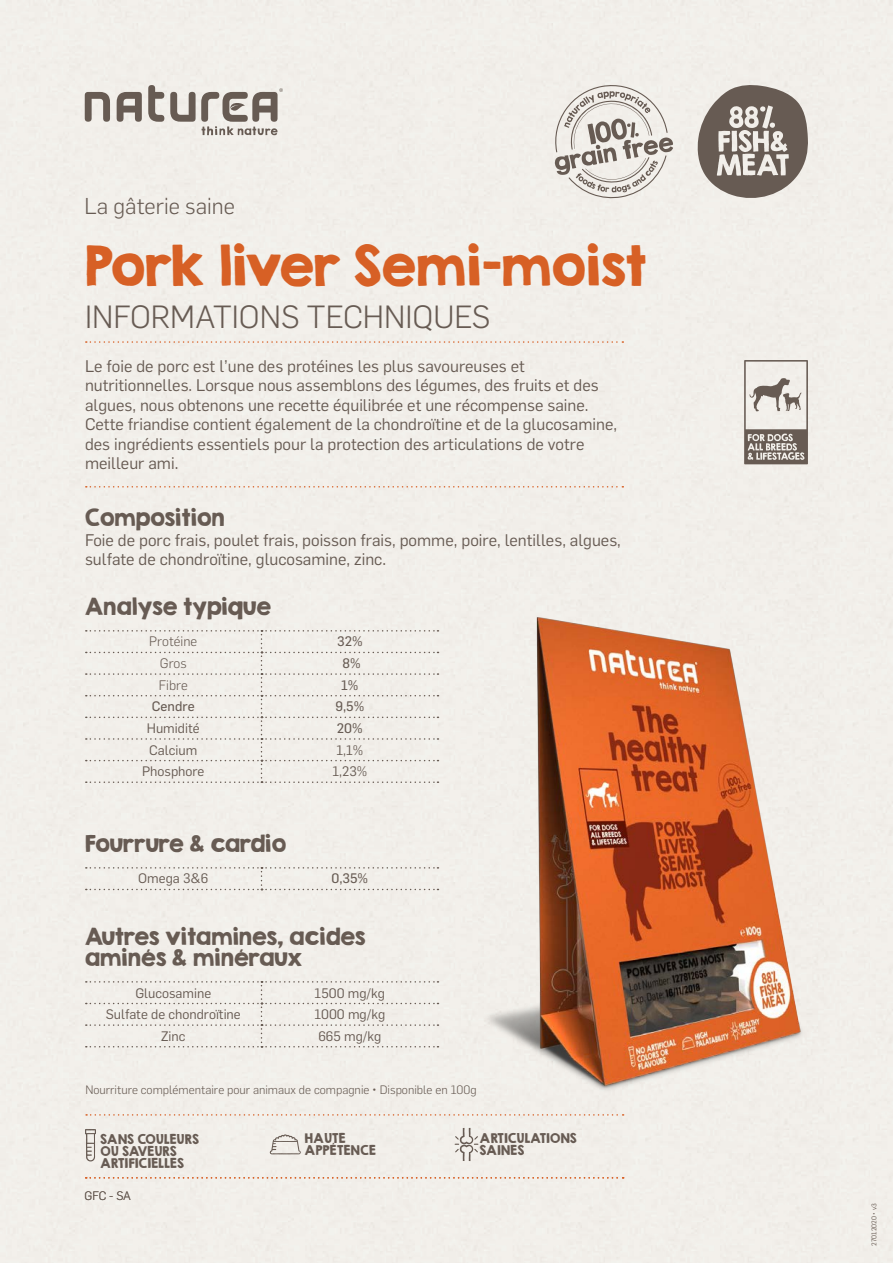
<style>
.page{position:relative;width:893px;height:1263px;background:#f2efea}
.page>*{position:absolute;margin:0;border:0;box-sizing:border-box;transform-origin:0 0}
.t1{font:49.5px "KG Second Chances Solid";color:#d76025}
.t2{font:300 31.5px "Flama Basic";color:#675b53}
.t3{font:300 22.5px "Flama Basic";color:#675b53}
.t4{font:21px/21px "KG Second Chances Solid";color:#675b53}
.t5{font:16.5px/19.5px "Flama Basic";color:#675b53}
.t6{font:13.5px "Flama Basic";color:#675b53}
.t7{font:13.5px "Flama Basic Basic";color:#675b53}
.t8{font:300 13.5px "Flama Basic";color:#675b53}
.t9{font:300 12px "Flama Basic";color:#675b53}
.t10{font:12px/12px "KG Second Chances Solid";letter-spacing:.02em;color:#675b53}
.t11{font:6.75px "Flama Basic";color:#675b53}
</style>
<div class="page">
<svg style="left:697px;top:84px;width:111px;height:119px"></svg>
<svg style="left:85px;top:92px;width:25px;height:30px"></svg>
<svg style="left:117px;top:92px;width:25px;height:30px"></svg>
<svg style="left:148px;top:85px;width:16px;height:37px"></svg>
<svg style="left:170px;top:88px;width:113px;height:47px"></svg>
<svg style="left:553px;top:83px;width:120px;height:116px"></svg>
<svg style="left:744px;top:360px;width:64px;height:104px"></svg>
<svg style="left:86px;top:1177px;width:538px;height:1px"></svg>
<svg style="left:86px;top:341px;width:537px;height:2px"></svg>
<svg style="left:86px;top:486px;width:537px;height:2px"></svg>
<svg style="left:86px;top:1114px;width:330px;height:2px"></svg>
<div style="left:86px;top:630px;width:330px;height:153px;background:#f1efea"></div>
<svg style="left:86px;top:867px;width:330px;height:23px"></svg>
<div style="left:86px;top:981px;width:330px;height:66px;background:#f1efea"></div>
<img style="left:416px;top:595px;width:415px;height:526px">
<svg style="left:85px;top:1129px;width:11px;height:32px"></svg>
<svg style="left:270px;top:1134px;width:31px;height:20px"></svg>
<svg style="left:455px;top:1128px;width:24px;height:33px"></svg>
<p class="t3" style="left:85px;top:193px;width:152px">La gâterie saine</p>
<p class="t1" style="left:85px;top:234px;width:563px">Pork liver Semi-moist</p>
<p class="t2" style="left:85px;top:299px;width:407px">INFORMATIONS TECHNIQUES</p>
<p class="t5" style="left:85px;top:356px;width:534px">Le foie de porc est l’une des protéines les plus savoureuses et nutritionnelles. Lorsque nous assemblons des légumes, des fruits et des algues, nous obtenons une recette équilibrée et une récompense saine.<br>Cette friandise contient également de la chondroïtine et de la glucosamine, des ingrédients essentiels pour la protection des articulations de votre meilleur ami.</p>
<p class="t4" style="left:85px;top:507px;width:141px">Composition</p>
<p class="t5" style="left:85px;top:530px;width:537px">Foie de porc frais, poulet frais, poisson frais, pomme, poire, lentilles, algues, sulfate de chondroïtine, glucosamine, zinc.</p>
<p class="t4" style="left:85px;top:595px;width:188px">Analyse typique</p>
<p class="t8" style="left:149px;top:634px;width:49px">Protéine</p>
<p class="t7" style="left:337px;top:634px;width:27px">32%</p>
<p class="t8" style="left:160px;top:655px;width:28px">Gros</p>
<p class="t7" style="left:342px;top:655px;width:20px">8%</p>
<p class="t8" style="left:159px;top:677px;width:30px">Fibre</p>
<p class="t7" style="left:341px;top:677px;width:19px">1%</p>
<p class="t7" style="left:152px;top:699px;width:44px">Cendre</p>
<p class="t7" style="left:335px;top:699px;width:30px">9,5%</p>
<p class="t6" style="left:147px;top:720px;width:54px">Humidité</p>
<p class="t7" style="left:337px;top:720px;width:27px">20%</p>
<p class="t6" style="left:149px;top:742px;width:49px">Calcium</p>
<p class="t6" style="left:336px;top:742px;width:28px">1,1%</p>
<p class="t6" style="left:142px;top:763px;width:64px">Phosphore</p>
<p class="t6" style="left:332px;top:763px;width:36px">1,23%</p>
<p class="t4" style="left:85px;top:832px;width:203px">Fourrure &amp; cardio</p>
<p class="t6" style="left:138px;top:871px;width:72px">Omega 3&amp;6</p>
<p class="t7" style="left:331px;top:871px;width:38px">0,35%</p>
<p class="t4" style="left:85px;top:925px;width:282px">Autres vitamines, acides aminés &amp; minéraux</p>
<p class="t6" style="left:135px;top:985px;width:77px">Glucosamine</p>
<p class="t6" style="left:315px;top:985px;width:72px">1500 mg/kg</p>
<p class="t6" style="left:106px;top:1006px;width:137px">Sulfate de chondroïtine</p>
<p class="t6" style="left:314px;top:1006px;width:72px">1000 mg/kg</p>
<p class="t6" style="left:161px;top:1028px;width:26px">Zinc</p>
<p class="t6" style="left:318px;top:1028px;width:65px">665 mg/kg</p>
<p class="t9" style="left:85px;top:1083px;width:393px">Nourriture complémentaire pour animaux de compagnie • Disponible en 100g</p>
<p class="t10" style="left:100px;top:1133px;width:100px">SANS COULEURS<br>OU SAVEURS<br>ARTIFICIELLES</p>
<p class="t10" style="left:305px;top:1132px;width:73px">HAUTE<br>APPÉTENCE</p>
<p class="t10" style="left:480px;top:1132px;width:98px">ARTICULATIONS<br>SAINES</p>
<p class="t9" style="left:85px;top:1188px;width:48px">GFC - SA</p>
<p class="t11" style="left:870px;top:1246px;width:44px;rotate:-90deg">27012020 • v3</p>
</div>
